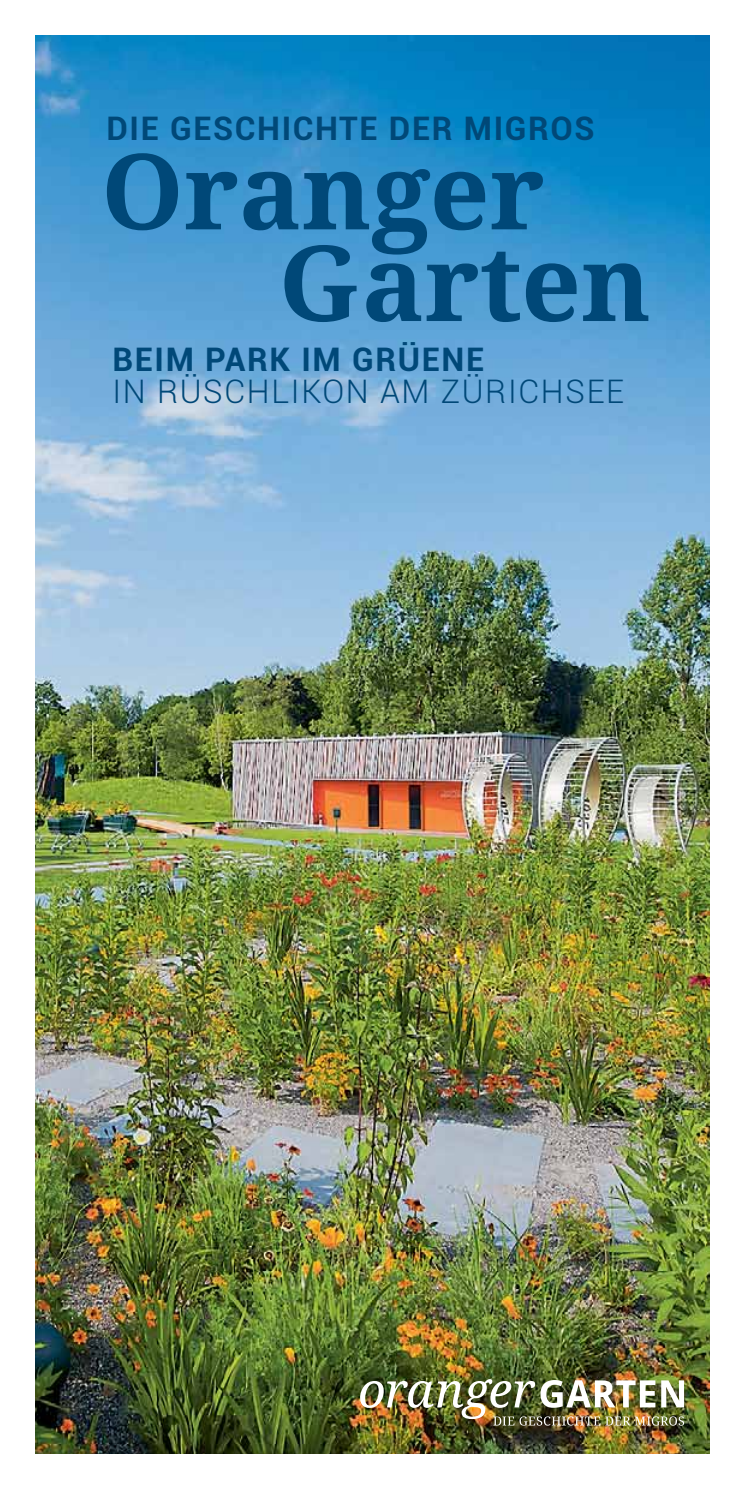
<style>
.page{position:relative;width:745px;height:1489px;background:#fff}
.page>*{position:absolute;margin:0;border:0;box-sizing:border-box;transform-origin:0 0}
.t1{font:700 105px/91.5px "Droid Serif";color:#004878}
.t2{font:700 32.5px "Roboto";letter-spacing:.05em;color:#004878}
.t3{font:300 32.5px "Roboto";letter-spacing:.05em;color:#004878}
</style>
<div class="page">
<img style="left:35px;top:35px;width:674px;height:1418px">
<img style="left:360px;top:1378px;width:323px;height:47px">
<p class="t2" style="left:106px;top:106px;width:489px">DIE GESCHICHTE DER MIGROS</p>
<h1 class="t1" style="left:278px;top:147px;width:373px;text-indent:-177px">Oranger<br>Garten</h1>
<p class="t2" style="left:112px;top:336px;width:373px">BEIM PARK IM GRÜENE</p>
<p class="t3" style="left:112px;top:369px;width:512px">IN RÜSCHLIKON AM ZÜRICHSEE</p>
</div>
